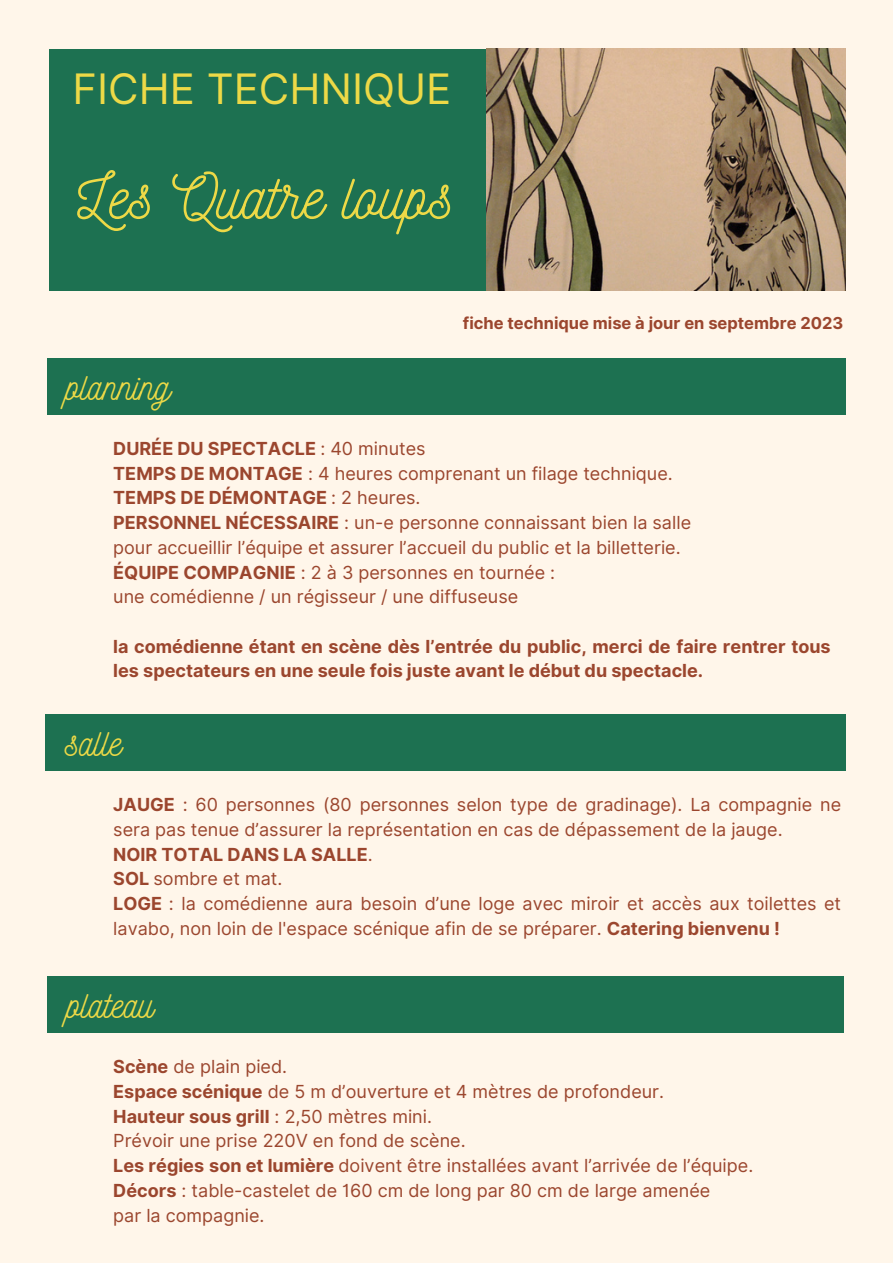
<style>
.page{position:relative;width:893px;height:1264px;background:#fff}
.page>*{position:absolute;margin:0;border:0;box-sizing:border-box;transform-origin:0 0}
.t1{font:63px "Nickainley";color:#edd947}
.t2{font:42px "Inter";color:#edd947}
.t3{font:37.5px "Nickainley";color:#edd947}
.t4{font:18px/24.8px "Inter";color:#9b462e}
.t5{font:700 18px/24.8px "Inter";color:#9b462e}
.t6{font:700 16.5px "Inter";color:#9b462e}
.s1{font-weight:400}
.s2{font-weight:700}
</style>
<div class="page">
<div style="left:0;top:0;width:892px;height:1262px;background:#fff6ea"></div>
<div style="left:49px;top:49px;width:796px;height:241px;background:#1d7151"></div>
<img style="left:487px;top:49px;width:358px;height:242px">
<div style="left:47px;top:358px;width:798px;height:57px;background:#1d7151"></div>
<div style="left:45px;top:714px;width:800px;height:57px;background:#1d7151"></div>
<div style="left:47px;top:976px;width:796px;height:57px;background:#1d7151"></div>
<p class="t2" style="left:73px;top:63px;width:380px">FICHE TECHNIQUE</p>
<p class="t1" style="left:77px;top:156px;width:378px">Les Quatre loups</p>
<p class="t6" style="left:463px;top:313px;width:382px">fiche technique mise à jour en septembre 2023</p>
<p class="t3" style="left:66px;top:363px;width:106px">planning</p>
<p class="t5" style="left:113px;top:436px;width:314px">DURÉE DU SPECTACLE <span class="s1">: 40 minutes</span></p>
<p class="t4" style="left:113px;top:460px;width:561px"><span class="s2">TEMPS DE MONTAGE</span> : 4 heures comprenant un filage technique.</p>
<p class="t5" style="left:113px;top:485px;width:309px">TEMPS DE DÉMONTAGE <span class="s1">: 2 heures.</span></p>
<p class="t4" style="left:113px;top:535px;width:569px">pour accueillir l’équipe et assurer l’accueil du public et la billetterie.</p>
<p class="t4" style="left:113px;top:510px;width:579px"><span class="s2">PERSONNEL NÉCESSAIRE</span> : un-e personne connaissant bien la salle</p>
<p class="t4" style="left:113px;top:559px;width:443px"><span class="s2">ÉQUIPE COMPAGNIE</span> : 2 à 3 personnes en tournée :</p>
<p class="t4" style="left:113px;top:584px;width:406px">une comédienne / un régisseur / une diffuseuse</p>
<p class="t5" style="left:113px;top:634px;width:718px">la comédienne étant en scène dès l’entrée du public, merci de faire rentrer tous les spectateurs en une seule fois juste avant le début du spectacle.</p>
<p class="t3" style="left:65px;top:718px;width:58px">salle</p>
<p class="t4" style="left:113px;top:792px;width:729px"><span class="s2">JAUGE</span> : 60 personnes (80 personnes selon type de gradinage). La compagnie ne sera pas tenue d’assurer la représentation en cas de dépassement de la jauge.</p>
<p class="t5" style="left:113px;top:841px;width:261px">NOIR TOTAL DANS LA SALLE<span class="s1">.</span></p>
<p class="t4" style="left:113px;top:891px;width:729px"><span class="s2">LOGE</span> : la comédienne aura besoin d’une loge avec miroir et accès aux toilettes et lavabo, non loin de l'espace scénique afin de se préparer. <span class="s2">Catering bienvenu !</span></p>
<p class="t4" style="left:113px;top:866px;width:170px"><span class="s2">SOL</span> sombre et mat.</p>
<p class="t3" style="left:67px;top:980px;width:88px">plateau</p>
<p class="t4" style="left:113px;top:1054px;width:175px"><span class="s2">Scène</span> de plain pied.</p>
<p class="t4" style="left:113px;top:1078px;width:552px"><span class="s2">Espace scénique</span> de 5 m d’ouverture et 4 mètres de profondeur.</p>
<p class="t5" style="left:113px;top:1103px;width:320px">Hauteur sous grill <span class="s1">: 2,50 mètres mini.</span></p>
<p class="t4" style="left:113px;top:1128px;width:354px">Prévoir une prise 220V en fond de scène.</p>
<p class="t4" style="left:113px;top:1153px;width:641px"><span class="s2">Les régies son et lumière</span> doivent être installées avant l’arrivée de l’équipe.</p>
<p class="t4" style="left:113px;top:1202px;width:153px">par la compagnie.</p>
<p class="t4" style="left:113px;top:1177px;width:598px"><span class="s2">Décors</span> : table-castelet de 160 cm de long par 80 cm de large amenée</p>
</div>
